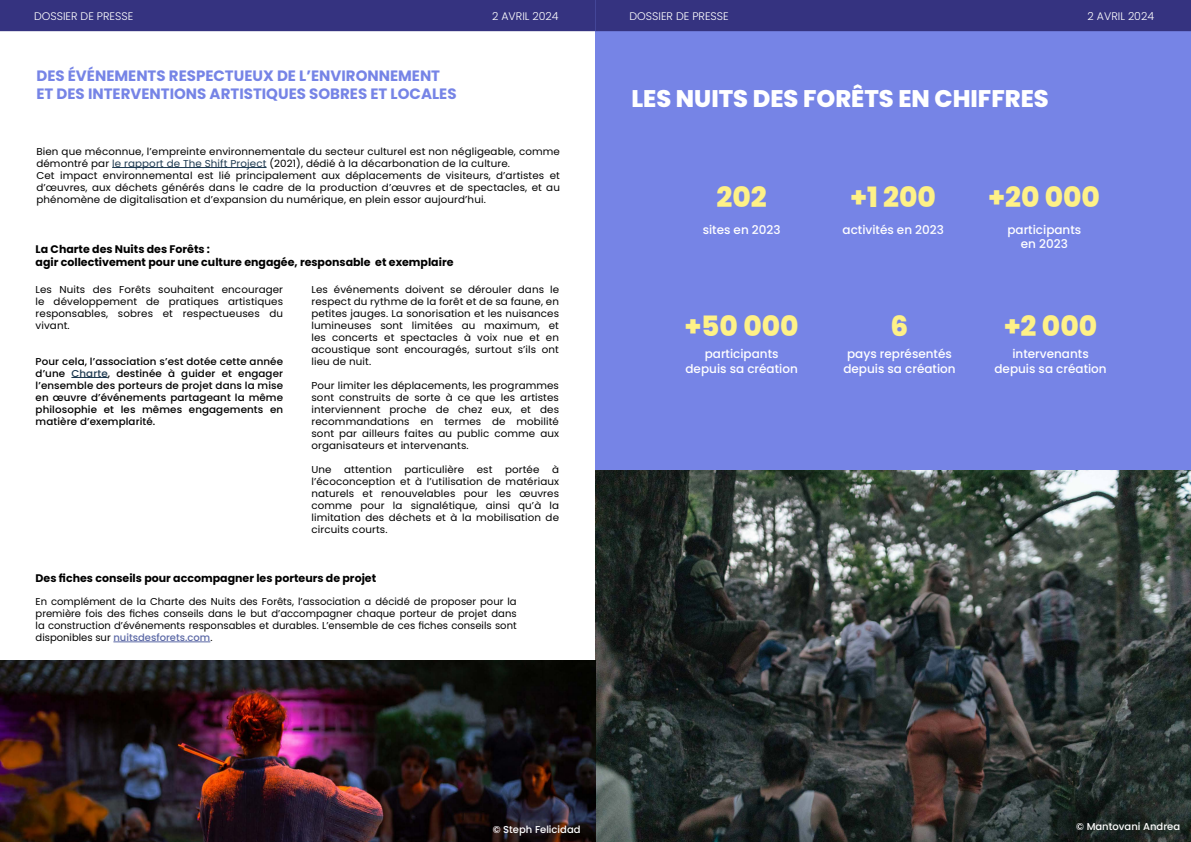
<style>
.page{position:relative;width:1191px;height:842px;background:#fff}
.page>*{position:absolute;margin:0;border:0;box-sizing:border-box;transform-origin:0 0}
.t1{font:800 28px "Poppins";color:#fef187}
.t2{font:800 24px "Poppins";color:#fff}
.t3{font:700 15px/18px "Poppins";color:#7684e6}
.t4{font:500 12px/14.4px "Poppins";color:#fff;text-align:center}
.t5{font:700 11px/13.2px "Poppins";color:#000}
.t6{font:300 11px "Poppins";color:#fff}
.t7{font:10px/12px "Poppins";letter-spacing:.01em;color:#000;text-align:justify}
.t8{font:500 10px/12px "Poppins";letter-spacing:.01em;color:#000;text-align:justify}
.t9{font:500 10px "Poppins";color:#fff}
.t10{font:300 9px "Poppins";color:#fff}
.s1{color:#1e3a51}
.s2{font-weight:500;color:#5c69a6}
</style>
<div class="page">
<div style="left:595px;top:0;width:595px;height:471px;background:#7684e6"></div>
<div style="left:0;top:0;width:595px;height:31px;background:#353380"></div>
<hr style="left:112px;top:167px;width:154px;height:1px;background:#1e3a51">
<hr style="left:71px;top:377px;width:37px;height:1px;background:#1e3a51">
<hr style="left:113px;top:642px;width:97px;height:1px;background:#5c69a6">
<div style="left:596px;top:0;width:594px;height:31px;background:#353380"></div>
<img style="left:595px;top:471px;width:596px;height:371px">
<img style="left:0;top:660px;width:595px;height:182px">
<p class="t6" style="left:34px;top:9px;width:101px">DOSSIER DE PRESSE</p>
<p class="t6" style="left:492px;top:9px;width:68px">2 AVRIL 2024</p>
<h3 class="t3" style="left:36px;top:67px;width:421px">DES ÉVÉNEMENTS RESPECTUEUX DE L’ENVIRONNEMENT<br>ET DES INTERVENTIONS ARTISTIQUES SOBRES ET LOCALES</h3>
<p class="t7" style="left:36px;top:145px;width:525px;text-align:left">Bien que méconnue, l’empreinte environnementale du secteur culturel est non négligeable, comme démontré par <span class="s1">le rapport de The Shift Project</span> (2021), dédié à la décarbonation de la culture.<br>Cet impact environnemental est lié principalement aux déplacements de visiteurs, d’artistes et d’œuvres, aux déchets générés dans le cadre de la production d’œuvres et de spectacles, et au phénomène de digitalisation et d’expansion du numérique, en plein essor aujourd’hui.</p>
<p class="t5" style="left:36px;top:242px;width:419px">La Charte des Nuits des Forêts :<br>agir collectivement pour une culture engagée, responsable et exemplaire</p>
<p class="t7" style="left:311px;top:283px;width:249px">Les événements doivent se dérouler dans le respect du rythme de la forêt et de sa faune, en petites jauges. La sonorisation et les nuisances lumineuses sont limitées au maximum, et les concerts et spectacles à voix nue et en acoustique sont encouragés, surtout s’ils ont lieu de nuit.</p>
<p class="t7" style="left:311px;top:379px;width:249px">Pour limiter les déplacements, les programmes sont construits de sorte à ce que les artistes interviennent proche de chez eux, et des recommandations en termes de mobilité sont par ailleurs faites au public comme aux organisateurs et intervenants.</p>
<p class="t7" style="left:311px;top:463px;width:22px">Une</p>
<p class="t7" style="left:344px;top:463px;width:49px">attention</p>
<p class="t7" style="left:404px;top:463px;width:61px">particulière</p>
<p class="t7" style="left:477px;top:463px;width:17px">est</p>
<p class="t7" style="left:505px;top:463px;width:36px">portée</p>
<p class="t7" style="left:36px;top:283px;width:249px">Les Nuits des Forêts souhaitent encourager le développement de pratiques artistiques responsables, sobres et respectueuses du vivant.</p>
<p class="t8" style="left:36px;top:355px;width:249px">Pour cela, l’association s’est dotée cette année d’une <span class="s1">Charte</span>, destinée à guider et engager l’ensemble des porteurs de projet dans la mise en œuvre d’événements partageant la même philosophie et les mêmes engagements en matière d’exemplarité.</p>
<p class="t7" style="left:311px;top:463px;width:249px;text-indent:241px">à l’écoconception et à l’utilisation de matériaux naturels et renouvelables pour les œuvres comme pour la signalétique, ainsi qu’à la limitation des déchets et à la mobilisation de circuits courts.</p>
<p class="t5" style="left:36px;top:571px;width:342px">Des fiches conseils pour accompagner les porteurs de projet</p>
<p class="t7" style="left:36px;top:596px;width:482px">En complément de la Charte des Nuits des Forêts, l’association a décidé de proposer pour la première fois des fiches conseils dans le but d’accompagner chaque porteur de projet dans la construction d’événements responsables et durables. L’ensemble de ces fiches conseils sont disponibles sur <span class="s2">nuitsdesforets.com</span>.</p>
<p class="t6" style="left:629px;top:9px;width:101px">DOSSIER DE PRESSE</p>
<p class="t6" style="left:1087px;top:9px;width:68px">2 AVRIL 2024</p>
<h2 class="t2" style="left:631px;top:84px;width:419px">LES NUITS DES FORÊTS EN CHIFFRES</h2>
<h1 class="t1" style="left:716px;top:181px;width:52px">202</h1>
<h1 class="t1" style="left:850px;top:181px;width:87px">+1 200</h1>
<h1 class="t1" style="left:988px;top:181px;width:113px">+20 000</h1>
<p class="t4" style="left:702px;top:222px;width:79px">sites en 2023</p>
<p class="t4" style="left:842px;top:222px;width:103px">activités en 2023</p>
<p class="t4" style="left:1007px;top:222px;width:75px">participants en 2023</p>
<h1 class="t1" style="left:684px;top:310px;width:115px">+50 000</h1>
<h1 class="t1" style="left:890px;top:310px;width:19px">6</h1>
<h1 class="t1" style="left:1004px;top:310px;width:94px">+2 000</h1>
<p class="t4" style="left:685px;top:347px;width:114px">participants depuis sa création</p>
<p class="t4" style="left:843px;top:347px;width:114px">pays représentés depuis sa création</p>
<p class="t4" style="left:994px;top:347px;width:114px">intervenants depuis sa création</p>
<p class="t9" style="left:493px;top:823px;width:89px">© Steph Felicidad</p>
<p class="t9" style="left:1076px;top:821px;width:105px">© Mantovani Andrea</p>
<p class="t10" style="left:480px;top:824px;width:79px">© Steph Felicidad</p>
</div>
